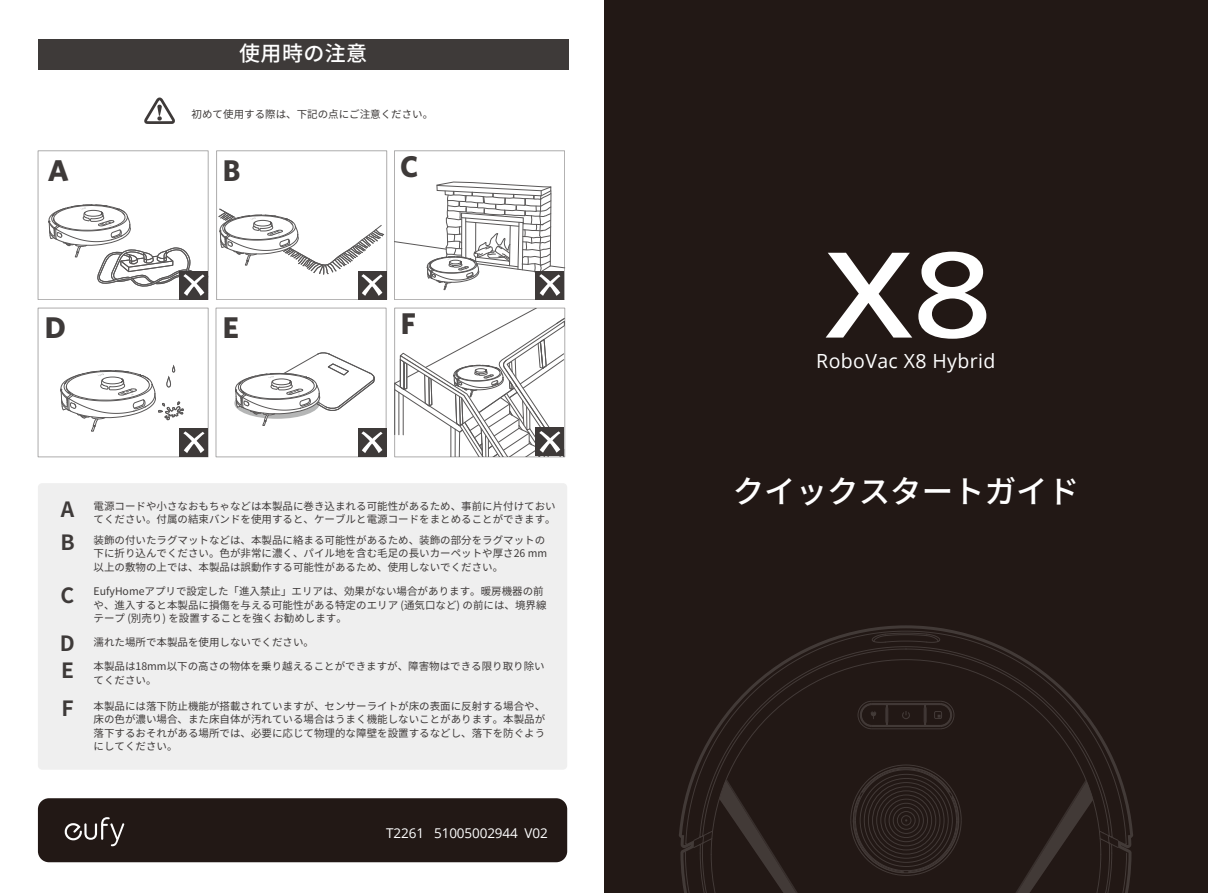
<style>
.page{position:relative;width:1208px;height:893px;background:#fff}
.page>*{position:absolute;margin:0;border:0;box-sizing:border-box;transform-origin:0 0}
.t1{font:500 31.5px "Noto Sans JP";color:#fff}
.t2{font:700 30px "Whitney";color:#3e3a39}
.t3{font:500 21px "Noto Sans JP";letter-spacing:.02em;color:#fff}
.t4{font:700 21px/32.7px "Noto Sans JP";color:#3e3a39}
.t5{font:19.5px "Open Sans";letter-spacing:.02em;color:#fff}
.t6{font:13.5px "Open Sans";letter-spacing:-.01em;color:#fff}
.t7{font:10.5px/13.5px "Noto Sans JP";color:#3e3a39}
</style>
<div class="page">
<div style="left:604px;top:0;width:604px;height:893px;background:#221815"></div>
<div style="left:38px;top:798px;width:529px;height:64px;background:#221815;border-radius:11px"></div>
<div style="left:38px;top:483px;width:529px;height:287px;background:#efefef;border-radius:4px"></div>
<div style="left:38px;top:39px;width:531px;height:31px;background:#3e3a39"></div>
<svg style="left:144px;top:98px;width:31px;height:26px"></svg>
<svg style="left:216px;top:150px;width:171px;height:150px"></svg>
<svg style="left:38px;top:308px;width:170px;height:149px"></svg>
<svg style="left:216px;top:308px;width:170px;height:149px"></svg>
<svg style="left:38px;top:150px;width:171px;height:150px"></svg>
<svg style="left:394px;top:150px;width:171px;height:150px"></svg>
<svg style="left:394px;top:308px;width:171px;height:149px"></svg>
<svg style="left:65px;top:817px;width:59px;height:29px"></svg>
<svg style="left:679px;top:625px;width:454px;height:268px"></svg>
<svg style="left:685px;top:633px;width:442px;height:260px"></svg>
<svg style="left:825px;top:253px;width:87px;height:85px"></svg>
<svg style="left:918px;top:252px;width:68px;height:87px"></svg>
<h3 class="t3" style="left:239px;top:42px;width:130px">使用時の注意</h3>
<p class="t7" style="left:192px;top:107px;width:243px">初めて使用する際は、下記の点にご注意ください。</p>
<h2 class="t2" style="left:48px;top:151px;width:23px">A</h2>
<h2 class="t2" style="left:223px;top:151px;width:19px">B</h2>
<h2 class="t2" style="left:400px;top:146px;width:20px">C</h2>
<h2 class="t2" style="left:45px;top:307px;width:23px">D</h2>
<h2 class="t2" style="left:223px;top:307px;width:18px">E</h2>
<h2 class="t2" style="left:401px;top:303px;width:17px">F</h2>
<h3 class="t5" style="left:816px;top:348px;width:181px">RoboVac X8 Hybrid</h3>
<h3 class="t4" style="left:60px;top:494px;width:16px">A<br>B</h3>
<h3 class="t4" style="left:61px;top:579px;width:15px">C</h3>
<h3 class="t4" style="left:60px;top:631px;width:16px;line-height:26.5px">D<br>E</h3>
<h3 class="t4" style="left:61px;top:692px;width:14px">F</h3>
<p class="t7" style="left:94px;top:499px;width:463px">電源コードや小さなおもちゃなどは本製品に巻き込まれる可能性があるため、事前に片付けておいてください。付属の結束バンドを使用すると、ケーブルと電源コードをまとめることができます。</p>
<p class="t7" style="left:94px;top:533px;width:455px">装飾の付いたラグマットなどは、本製品に絡まる可能性があるため、装飾の部分をラグマットの下に折り込んでください。色が非常に濃く、パイル地を含む毛足の長いカーペットや厚さ26 mm以上の敷物の上では、本製品は誤動作する可能性があるため、使用しないでください。</p>
<p class="t7" style="left:94px;top:585px;width:454px">EufyHomeアプリで設定した「進入禁止」エリアは、効果がない場合があります。暖房機器の前や、進入すると本製品に損傷を与える可能性がある特定のエリア (通気口など) の前には、境界線テープ (別売り) を設置することを強くお勧めします。</p>
<p class="t7" style="left:94px;top:635px;width:222px">濡れた場所で本製品を使用しないでください。</p>
<p class="t7" style="left:94px;top:660px;width:453px">本製品は18mm以下の高さの物体を乗り越えることができますが、障害物はできる限り取り除いてください。</p>
<p class="t7" style="left:94px;top:699px;width:453px;text-align:justify">本製品には落下防止機能が搭載されていますが、センサーライトが床の表面に反射する場合や、床の色が濃い場合、また床自体が汚れている場合はうまく機能しないことがあります。本製品が落下するおそれがある場所では、必要に応じて物理的な障壁を設置するなどし、落下を防ぐようにしてください。</p>
<h1 class="t1" style="left:732px;top:474px;width:348px">クイックスタートガイド</h1>
<p class="t6" style="left:386px;top:824px;width:163px">T2261 51005002944 V02</p>
</div>
